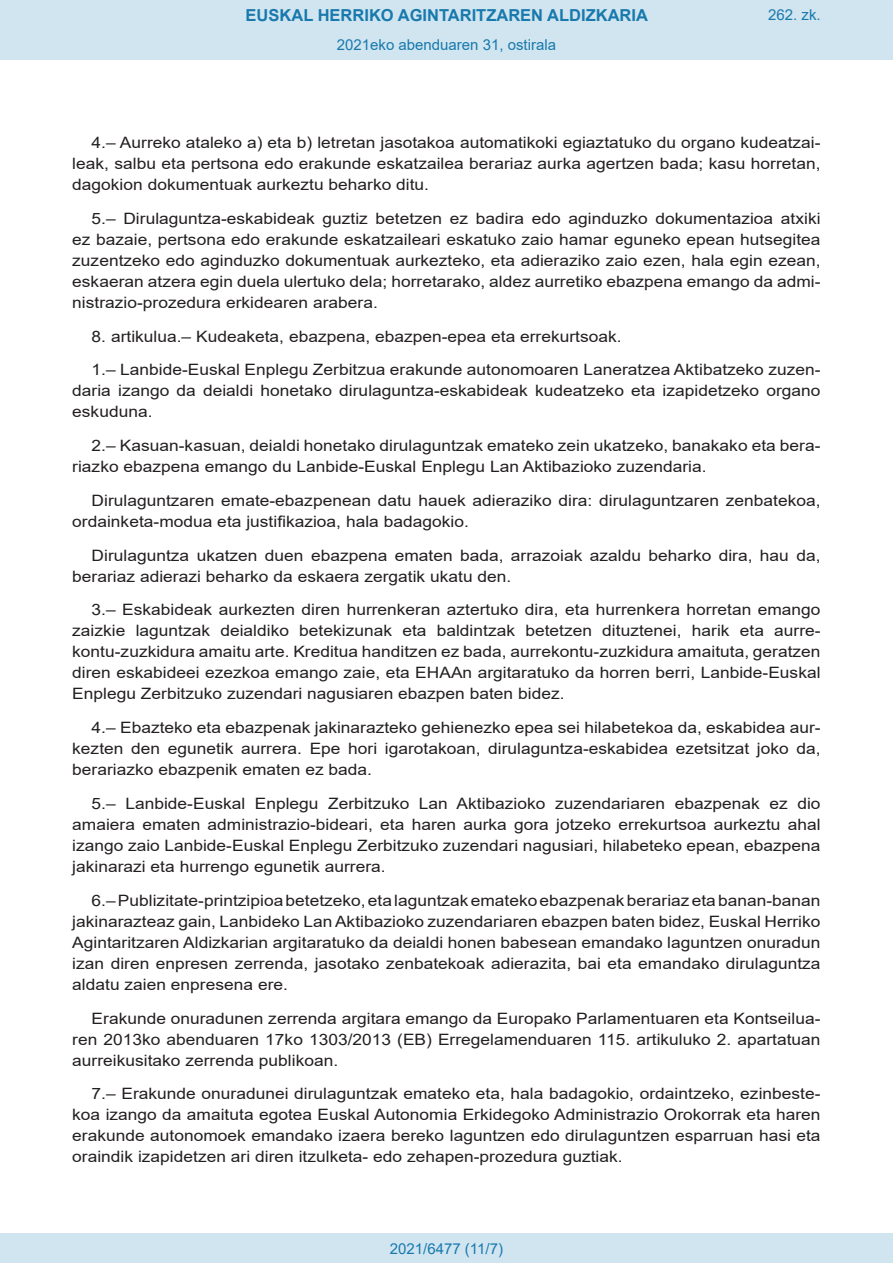
<style>
.page{position:relative;width:893px;height:1263px;background:#fff}
.page>*{position:absolute;margin:0;border:0;box-sizing:border-box;transform-origin:0 0}
.t1{font:700 16.5px "Arial";color:#1879ad}
.BOPVDetalle{font:15.6px/21px "Arial";color:#231f20;text-align:justify;scale:1.11 1}
.Paginacion_Centro{font:15px "Arial";color:#1879ad}
</style>
<div class="page">
<div style="left:0;top:0;width:893px;height:60px;background:#d0e5f0"></div>
<div style="left:0;top:1233px;width:893px;height:30px;background:#d0e5f0"></div>
<p class="t1" style="left:246px;top:3px;width:404px">EUSKAL HERRIKO AGINTARITZAREN ALDIZKARIA</p>
<p class="Paginacion_Centro" style="left:337px;top:35px;width:221px">2021eko abenduaren 31, ostirala</p>
<p class="Paginacion_Centro" style="left:768px;top:5px;width:54px">262. zk.</p>
<p class="BOPVDetalle" style="left:72px;top:132px;width:676px;text-indent:19px">4.– Aurreko ataleko a) eta b) letretan jasotakoa automatikoki egiaztatuko du organo kudeatzai&shy;leak, salbu eta pertsona edo erakunde eskatzailea berariaz aurka agertzen bada; kasu horretan, dagokion dokumentuak aurkeztu beharko ditu.</p>
<p class="BOPVDetalle" style="left:72px;top:208px;width:676px;text-indent:19px">5.– Dirulaguntza-eskabideak guztiz betetzen ez badira edo aginduzko dokumentazioa atxiki ez bazaie, pertsona edo erakunde eskatzaileari eskatuko zaio hamar eguneko epean hutsegitea zuzentzeko edo aginduzko dokumentuak aurkezteko, eta adieraziko zaio ezen, hala egin ezean, eskaeran atzera egin duela ulertuko dela; horretarako, aldez aurretiko ebazpena emango da admi&shy;nistrazio-prozedura erkidearen arabera.</p>
<p class="BOPVDetalle" style="left:92px;top:326px;width:479px">8. artikulua.– Kudeaketa, ebazpena, ebazpen-epea eta errekurtsoak.</p>
<p class="BOPVDetalle" style="left:72px;top:359px;width:676px;text-indent:19px">1.– Lanbide-Euskal Enplegu Zerbitzua erakunde autonomoaren Laneratzea Aktibatzeko zuzen&shy;daria izango da deialdi honetako dirulaguntza-eskabideak kudeatzeko eta izapidetzeko organo eskuduna.</p>
<p class="BOPVDetalle" style="left:72px;top:435px;width:676px;text-indent:19px">2.– Kasuan-kasuan, deialdi honetako dirulaguntzak emateko zein ukatzeko, banakako eta bera&shy;riazko ebazpena emango du Lanbide-Euskal Enplegu Lan Aktibazioko zuzendaria.</p>
<p class="BOPVDetalle" style="left:72px;top:490px;width:676px;text-indent:19px">Dirulaguntzaren emate-ebazpenean datu hauek adieraziko dira: dirulaguntzaren zenbatekoa, ordainketa-modua eta justifikazioa, hala badagokio.</p>
<p class="BOPVDetalle" style="left:72px;top:545px;width:675px;text-indent:19px">Dirulaguntza ukatzen duen ebazpena ematen bada, arrazoiak azaldu beharko dira, hau da, berariaz adierazi beharko da eskaera zergatik ukatu den.</p>
<p class="BOPVDetalle" style="left:72px;top:599px;width:676px;text-indent:19px">3.– Eskabideak aurkezten diren hurrenkeran aztertuko dira, eta hurrenkera horretan emango zaizkie laguntzak deialdiko betekizunak eta baldintzak betetzen dituztenei, harik eta aurre&shy;kontu-zuzkidura amaitu arte. Kreditua handitzen ez bada, aurrekontu-zuzkidura amaituta, geratzen diren eskabideei ezezkoa emango zaie, eta EHAAn argitaratuko da horren berri, Lanbide-Euskal Enplegu Zerbitzuko zuzendari nagusiaren ebazpen baten bidez.</p>
<p class="BOPVDetalle" style="left:72px;top:717px;width:676px;text-indent:19px">4.– Ebazteko eta ebazpenak jakinarazteko gehienezko epea sei hilabetekoa da, eskabidea aur&shy;kezten den egunetik aurrera. Epe hori igarotakoan, dirulaguntza-eskabidea ezetsitzat joko da, berariazko ebazpenik ematen ez bada.</p>
<p class="BOPVDetalle" style="left:72px;top:793px;width:676px;text-indent:19px">5.– Lanbide-Euskal Enplegu Zerbitzuko Lan Aktibazioko zuzendariaren ebazpenak ez dio amaiera ematen administrazio-bideari, eta haren aurka gora jotzeko errekurtsoa aurkeztu ahal izango zaio Lanbide-Euskal Enplegu Zerbitzuko zuzendari nagusiari, hilabeteko epean, ebazpena jakinarazi eta hurrengo egunetik aurrera.</p>
<p class="BOPVDetalle" style="left:72px;top:890px;width:676px;text-indent:19px">6.– Publizitate-printzipioa betetzeko, eta laguntzak emateko ebazpenak berariaz eta banan-banan jakinarazteaz gain, Lanbideko Lan Aktibazioko zuzendariaren ebazpen baten bidez, Euskal Herriko Agintaritzaren Aldizkarian argitaratuko da deialdi honen babesean emandako laguntzen onuradun izan diren enpresen zerrenda, jasotako zenbatekoak adierazita, bai eta emandako dirulaguntza aldatu zaien enpresena ere.</p>
<p class="BOPVDetalle" style="left:72px;top:1007px;width:676px;text-indent:19px">Erakunde onuradunen zerrenda argitara emango da Europako Parlamentuaren eta Kontseilua&shy;ren 2013ko abenduaren 17ko 1303/2013 (EB) Erregelamenduaren 115. artikuluko 2. apartatuan aurreikusitako zerrenda publikoan.</p>
<p class="BOPVDetalle" style="left:72px;top:1083px;width:676px;text-indent:19px">7.– Erakunde onuradunei dirulaguntzak emateko eta, hala badagokio, ordaintzeko, ezinbeste&shy;koa izango da amaituta egotea Euskal Autonomia Erkidegoko Administrazio Orokorrak eta haren erakunde autonomoek emandako izaera bereko laguntzen edo dirulaguntzen esparruan hasi eta oraindik izapidetzen ari diren itzulketa- edo zehapen-prozedura guztiak.</p>
<p class="Paginacion_Centro" style="left:390px;top:1238px;width:115px">2021/6477 (11/7)</p>
</div>
